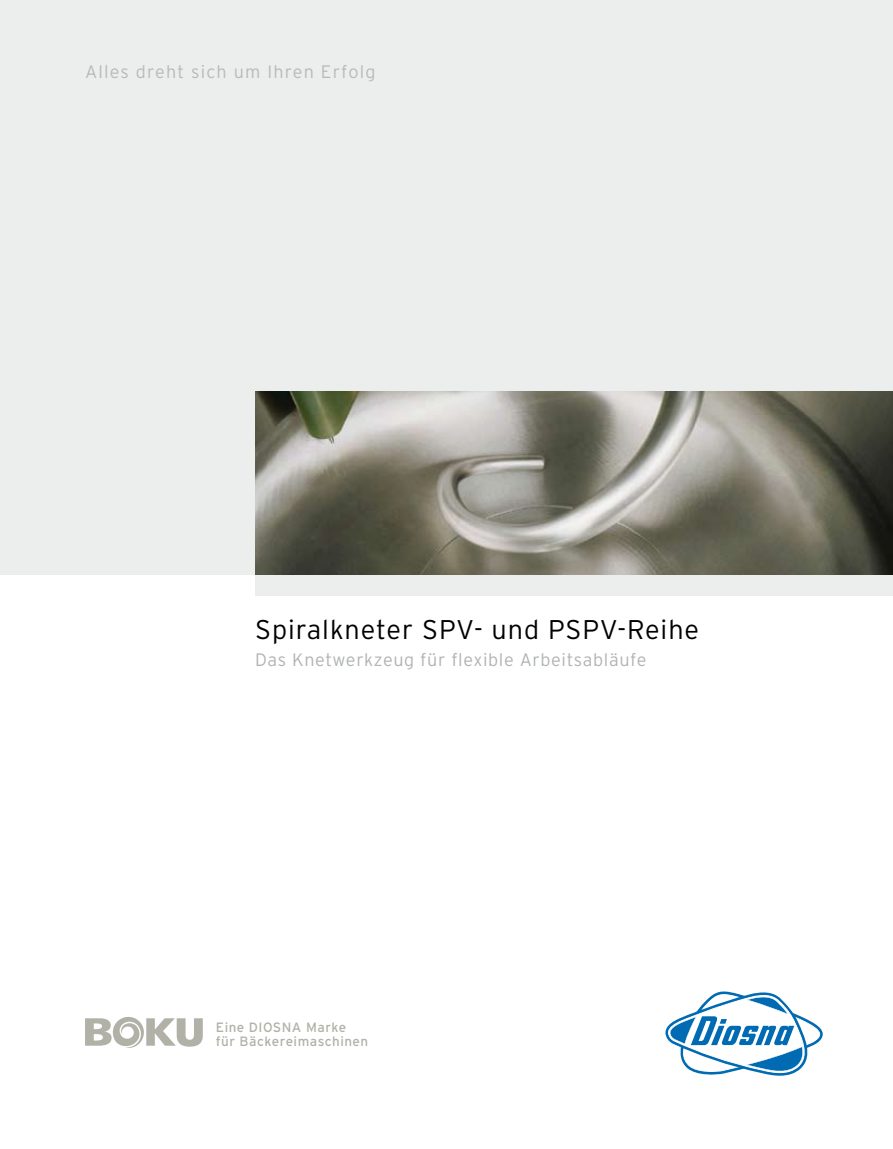
<style>
.page{position:relative;width:893px;height:1149px;background:#fff}
.page>*{position:absolute;margin:0;border:0;box-sizing:border-box;transform-origin:0 0}
.t1{font:300 27px "Interstate";letter-spacing:.035em;color:#000}
.t2{font:300 18px "Interstate";letter-spacing:.035em;color:#b1b3b4}
.t3{font:300 18px "Interstate";letter-spacing:.065em;color:#b8b9bb}
.t4{font:13.5px/13.5px "Interstate";letter-spacing:.035em;color:#b2b1a8}
</style>
<div class="page">
<div style="left:0;top:0;width:893px;height:574px;background:#eceded"></div>
<div style="left:255px;top:574px;width:638px;height:21px;background:#eceded"></div>
<svg style="left:665px;top:991px;width:158px;height:84px"></svg>
<svg style="left:85px;top:1016px;width:118px;height:31px"></svg>
<img style="left:255px;top:391px;width:638px;height:183px">
<p class="t3" style="left:85px;top:62px;width:292px">Alles dreht sich um Ihren Erfolg</p>
<h1 class="t1" style="left:255px;top:614px;width:445px">Spiralkneter SPV- und PSPV-Reihe</h1>
<p class="t2" style="left:255px;top:649px;width:393px">Das Knetwerkzeug für flexible Arbeitsabläufe</p>
<p class="t4" style="left:216px;top:1020px;width:154px">Eine DIOSNA Marke für Bäckereimaschinen</p>
</div>
